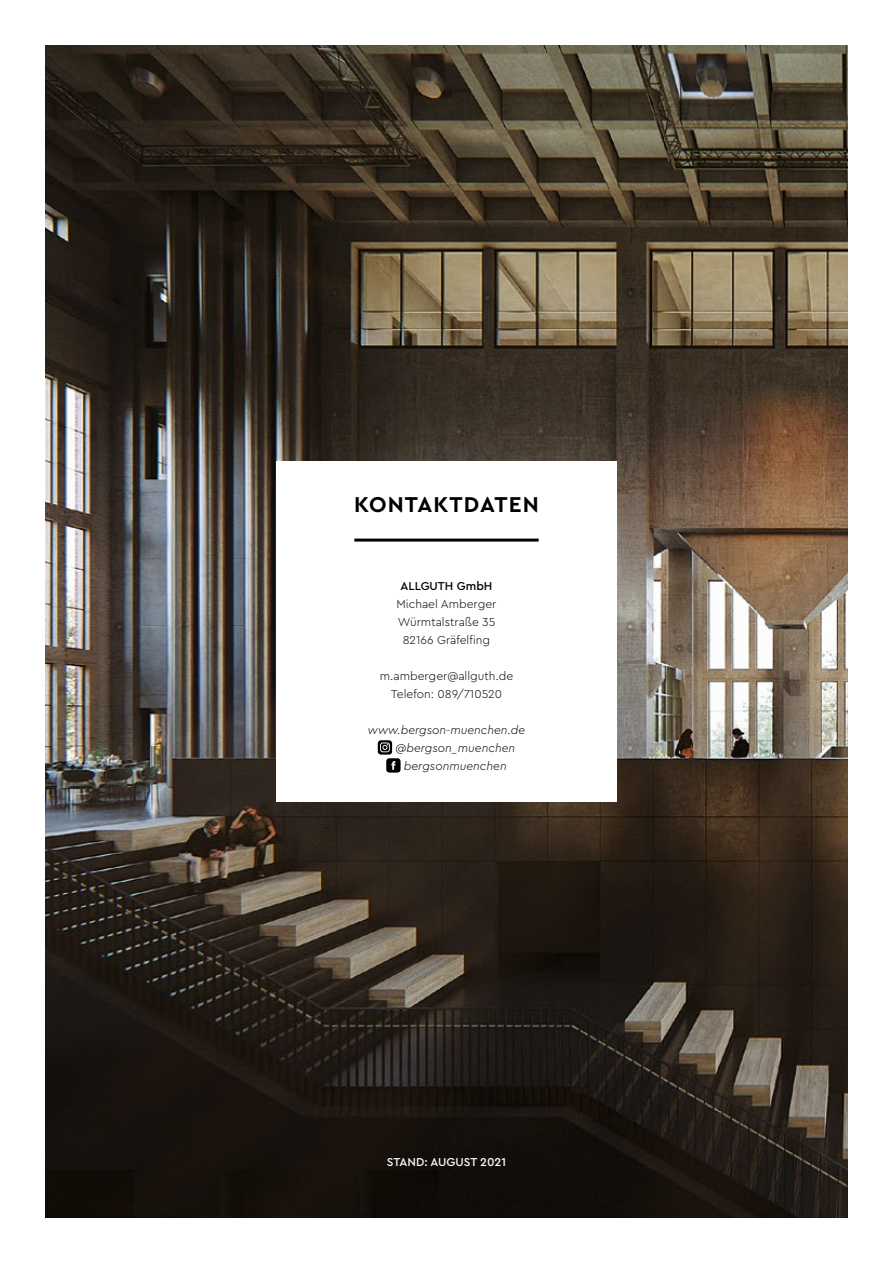
<style>
.page{position:relative;width:893px;height:1263px;background:#fff}
.page>*{position:absolute;margin:0;border:0;box-sizing:border-box;transform-origin:0 0}
.t1{font:700 22.5px "Cera Pro";letter-spacing:.05em;color:#000}
.t2{font:300 12px/18px "Cera Pro";color:#000;text-align:center}
.t3{font:italic 300 12px "Cera Pro";color:#000}
.t4{font:500 12px "Cera Pro";color:#fff}
.t5{font:500 12px "Cera Pro";color:#000}
</style>
<div class="page">
<img style="left:45px;top:45px;width:803px;height:1173px">
<div style="left:276px;top:461px;width:341px;height:341px;background:#fff"></div>
<hr style="left:354px;top:539px;width:185px;height:3px;background:#000">
<svg style="left:378px;top:740px;width:23px;height:33px"></svg>
<h1 class="t1" style="left:354px;top:489px;width:186px">KONTAKTDATEN</h1>
<p class="t5" style="left:401px;top:578px;width:93px">ALLGUTH GmbH</p>
<p class="t2" style="left:397px;top:594px;width:101px">Michael Amberger<br>Würmtalstraße 35<br>82166 Gräfelfing</p>
<p class="t2" style="left:380px;top:666px;width:135px">m.amberger@allguth.de<br>Telefon: 089/710520</p>
<p class="t3" style="left:368px;top:722px;width:159px">www.bergson-muenchen.de</p>
<p class="t3" style="left:395px;top:740px;width:121px">@bergson_muenchen</p>
<p class="t3" style="left:404px;top:758px;width:104px">bergsonmuenchen</p>
<p class="t4" style="left:387px;top:1154px;width:121px">STAND: AUGUST 2021</p>
</div>
